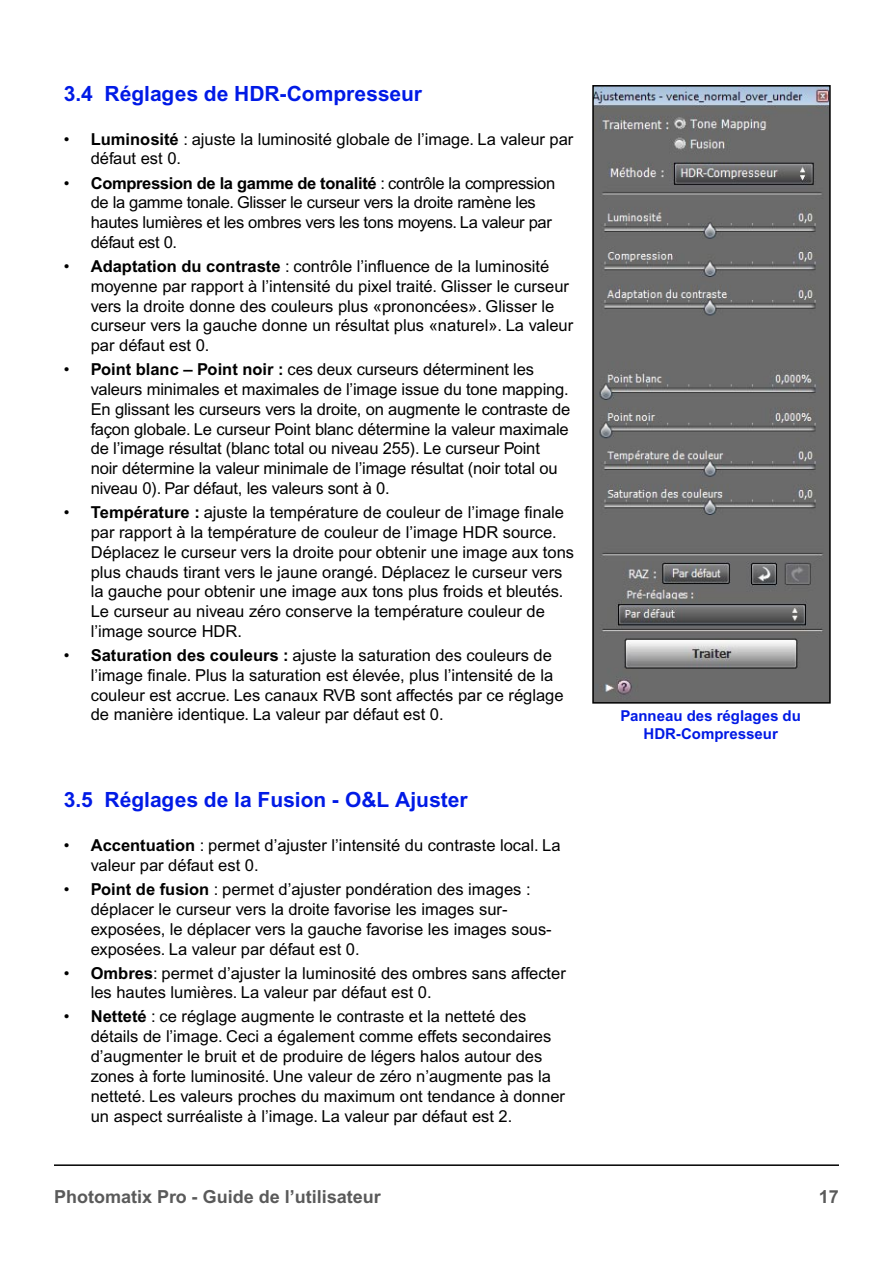
<style>
.page{position:relative;width:893px;height:1263px;background:#fff}
.page>*{position:absolute;margin:0;border:0;box-sizing:border-box;transform-origin:0 0}
.titre_secondaire{font:700 21px "Arial";color:#001ae6}
.t1{font:700 18px "Arial";color:#5a5a5a}
.t2{font:16.5px/19.8px "Arial";color:#000}
.t3{font:16.5px/19.8px "Arial";letter-spacing:-.02em;color:#000}
.t4{font:700 15px/18px "Arial";color:#0019e5;text-align:center}
.s1{font-weight:700}
</style>
<div class="page">
<hr style="left:54px;top:1164px;width:785px;height:2px;background:#000">
<img style="left:595px;top:88px;width:233px;height:613px">
<div style="left:592px;top:85px;width:239px;height:619px;border:2px solid #000"></div>
<p class="titre_secondaire" style="left:64px;top:81px;width:360px">3.4 Réglages de HDR-Compresseur</p>
<p class="t2" style="left:91px;top:129px;width:484px;text-indent:-27px">• <span class="s1">Luminosité</span> : ajuste la luminosité globale de l’image. La valeur par défaut est 0.</p>
<p class="t3" style="left:91px;top:173px;width:466px;text-indent:-27px">• <span class="s1">Compression de la gamme de tonalité</span> : contrôle la compression de la gamme tonale. Glisser le curseur vers la droite ramène les hautes lumières et les ombres vers les tons moyens. La valeur par défaut est 0.</p>
<p class="t2" style="left:91px;top:257px;width:484px;text-indent:-27px">• <span class="s1">Adaptation du contraste</span> : contrôle l’influence de la luminosité moyenne par rapport à l’intensité du pixel traité. Glisser le curseur vers la droite donne des couleurs plus «prononcées». Glisser le curseur vers la gauche donne un résultat plus «naturel». La valeur par défaut est 0.</p>
<p class="t2" style="left:91px;top:360px;width:481px;text-indent:-27px">• <span class="s1">Point blanc – Point noir :</span> ces deux curseurs déterminent les valeurs minimales et maximales de l’image issue du tone mapping.<br>En glissant les curseurs vers la droite, on augmente le contraste de façon globale. Le curseur Point blanc détermine la valeur maximale de l’image résultat (blanc total ou niveau 255). Le curseur Point noir détermine la valeur minimale de l’image résultat (noir total ou niveau 0). Par défaut, les valeurs sont à 0.</p>
<p class="t2" style="left:91px;top:503px;width:485px;text-indent:-27px">• <span class="s1">Température :</span> ajuste la température de couleur de l’image finale par rapport à la température de couleur de l’image HDR source.<br>Déplacez le curseur vers la droite pour obtenir une image aux tons plus chauds tirant vers le jaune orangé. Déplacez le curseur vers la gauche pour obtenir une image aux tons plus froids et bleutés.<br>Le curseur au niveau zéro conserve la température couleur de l’image source HDR.</p>
<p class="t2" style="left:91px;top:645px;width:474px;text-indent:-27px">• <span class="s1">Saturation des couleurs :</span> ajuste la saturation des couleurs de l’image finale. Plus la saturation est élevée, plus l’intensité de la couleur est accrue. Les canaux RVB sont affectés par ce réglage de manière identique. La valeur par défaut est 0.</p>
<p class="titre_secondaire" style="left:64px;top:788px;width:405px">3.5 Réglages de la Fusion - O&amp;L Ajuster</p>
<p class="t2" style="left:91px;top:836px;width:471px;text-indent:-27px">• <span class="s1">Accentuation</span> : permet d’ajuster l’intensité du contraste local. La valeur par défaut est 0.</p>
<p class="t2" style="left:91px;top:880px;width:462px;text-indent:-27px">• <span class="s1">Point de fusion</span> : permet d’ajuster pondération des images : déplacer le curseur vers la droite favorise les images sur&shy;exposées, le déplacer vers la gauche favorise les images sous&shy;exposées. La valeur par défaut est 0.</p>
<p class="t2" style="left:91px;top:963px;width:477px;text-indent:-27px">• <span class="s1">Ombres</span>: permet d’ajuster la luminosité des ombres sans affecter les hautes lumières. La valeur par défaut est 0.</p>
<p class="t2" style="left:91px;top:1007px;width:476px;text-indent:-27px">• <span class="s1">Netteté</span> : ce réglage augmente le contraste et la netteté des détails de l’image. Ceci a également comme effets secondaires d’augmenter le bruit et de produire de légers halos autour des zones à forte luminosité. Une valeur de zéro n’augmente pas la netteté. Les valeurs proches du maximum ont tendance à donner un aspect surréaliste à l’image. La valeur par défaut est 2.</p>
<p class="t4" style="left:620px;top:707px;width:182px">Panneau des réglages du<br>HDR-Compresseur</p>
<p class="t1" style="left:54px;top:1186px;width:328px">Photomatix Pro - Guide de l’utilisateur</p>
<p class="t1" style="left:819px;top:1186px;width:22px">17</p>
</div>
